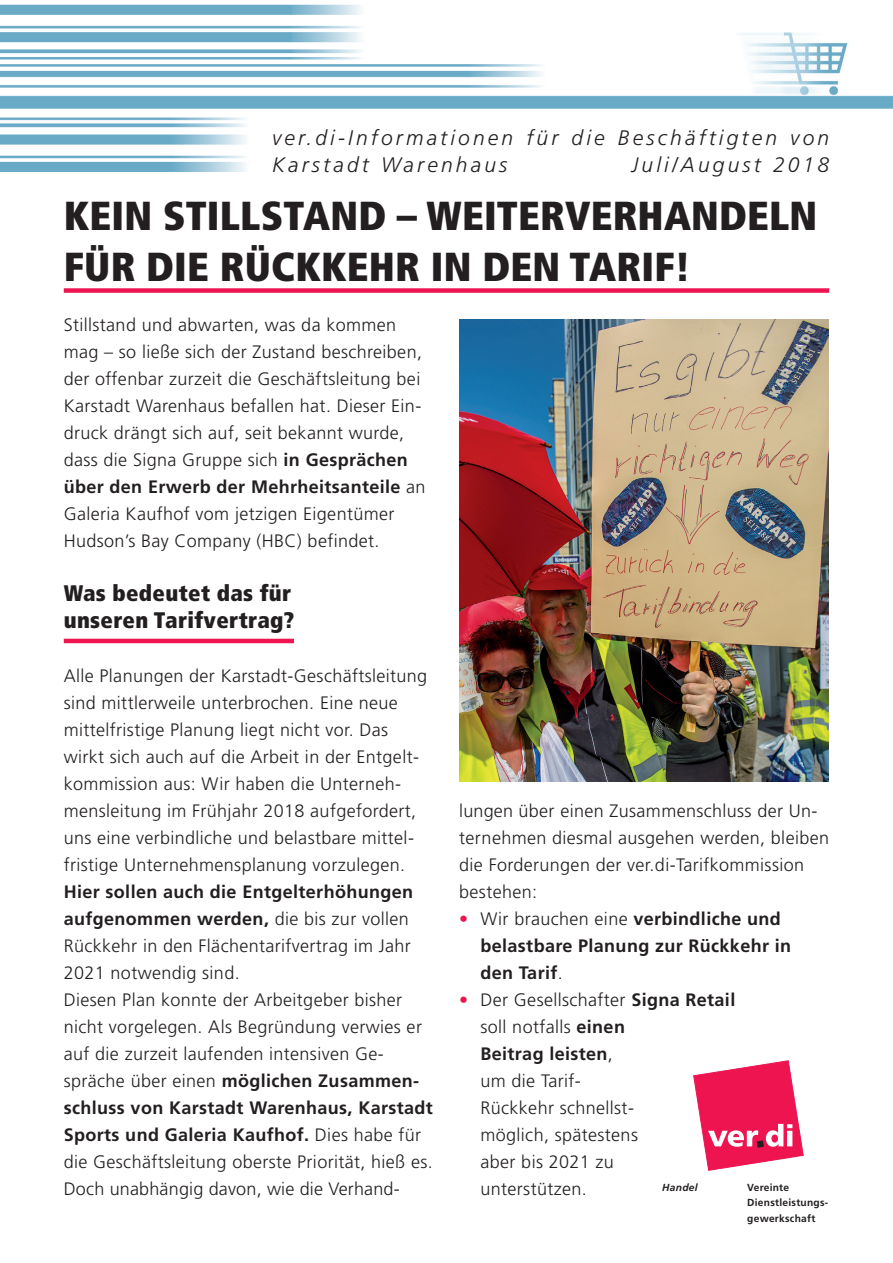
<style>
.page{position:relative;width:893px;height:1263px;background:#fff}
.page>*{position:absolute;margin:0;border:0;box-sizing:border-box;transform-origin:0 0}
.t1{font:900 condensed 40.5px/51px "Frutiger";letter-spacing:.005em;color:#231f20}
.t2{font:900 condensed 22.5px/27px "Frutiger";letter-spacing:.015em;color:#231f20}
.t3{font:italic 300 21px/27px "Frutiger";letter-spacing:.15em;color:#231f20}
.t4{font:300 18px/27px "Frutiger";letter-spacing:.02em;color:#231f20}
.t5{font:700 18px/27px "Frutiger";letter-spacing:.02em;color:#231f20}
.t6{font:700 10.2px/15.5px "Frutiger";letter-spacing:.025em;color:#231f20}
.t7{font:italic 700 10.2px "Frutiger";letter-spacing:.025em;color:#231f20}
.s1{font-weight:700}
.s2{font-weight:300;color:#ed1450}
.s3{font-weight:300}
.s4{color:#ed1450}
</style>
<div class="page">
<hr style="left:64px;top:639px;width:230px;height:4px;background:#ed1450">
<img style="left:0;top:4px;width:748px;height:167px">
<img style="left:748px;top:95px;width:145px;height:14px">
<img style="left:714px;top:32px;width:134px;height:63px">
<svg style="left:693px;top:1060px;width:110px;height:110px"></svg>
<div style="left:64px;top:288px;width:765px;height:5px;background:#ed1450"></div>
<img style="left:459px;top:319px;width:370px;height:463px">
<p class="t3" style="left:272px;top:125px;width:559px">ver.di-Informationen für die Beschäftigten von<br>Karstadt Warenhaus</p>
<p class="t3" style="left:631px;top:152px;width:199px">Juli/August 2018</p>
<h1 class="t1" style="left:64px;top:190px;width:755px">KEIN STILLSTAND – WEITERVERHANDELN<br>FÜR DIE RÜCKKEHR IN DEN TARIF!</h1>
<p class="t4" style="left:64px;top:312px;width:363px">Stillstand und abwarten, was da kommen mag – so ließe sich der Zustand beschreiben, der offenbar zurzeit die Geschäftsleitung bei Karstadt Warenhaus befallen hat. Dieser Ein&shy;druck drängt sich auf, seit bekannt wurde, dass die Signa Gruppe sich <span class="s1">in Gesprächen über den Erwerb der Mehrheitsanteile</span> an Galeria Kaufhof vom jetzigen Eigentümer Hudson’s Bay Company (HBC) befindet.</p>
<p class="t2" style="left:64px;top:580px;width:232px">Was bedeutet das für unseren Tarifvertrag?</p>
<p class="t4" style="left:64px;top:663px;width:365px">Alle Planungen der Karstadt-Geschäftsleitung sind mittlerweile unterbrochen. Eine neue mittelfristige Planung liegt nicht vor. Das wirkt sich auch auf die Arbeit in der Entgelt&shy;kommission aus: Wir haben die Unterneh&shy;mensleitung im Frühjahr 2018 aufgefordert, uns eine verbindliche und belastbare mittel&shy;fristige Unternehmensplanung vorzulegen.</p>
<p class="t4" style="left:64px;top:879px;width:371px"><span class="s1">Hier sollen auch die Entgelterhöhungen aufgenommen werden,</span> die bis zur vollen Rückkehr in den Flächentarifvertrag im Jahr 2021 notwendig sind.<br>Diesen Plan konnte der Arbeitgeber bisher nicht vorgelegen. Als Begründung verwies er auf die zurzeit laufenden intensiven Ge&shy;spräche über einen <span class="s1">möglichen Zusammen&shy;schluss von Karstadt Warenhaus, Karstadt Sports und Galeria Kaufhof.</span> Dies habe für die Geschäftsleitung oberste Priorität, hieß es.<br>Doch unabhängig davon, wie die Verhand-</p>
<p class="t4" style="left:459px;top:798px;width:371px">lungen über einen Zusammenschluss der Un&shy;ternehmen diesmal ausgehen werden, bleiben die Forderungen der ver.di-Tarifkommission bestehen:</p>
<p class="t5" style="left:480px;top:905px;width:312px;text-indent:-21px"><span class="s2">•</span> <span class="s3">Wir brauchen eine</span> verbindliche und belastbare Planung zur Rückkehr in den Tarif<span class="s3">.</span></p>
<p class="t4" style="left:480px;top:987px;width:256px;text-indent:-21px"><span class="s4">•</span> Der Gesellschafter <span class="s1">Signa Retail </span>soll notfalls <span class="s1">einen<br>Beitrag leisten</span>,<br>um die Tarif-<br>Rückkehr schnellst-<br>möglich, spätestens<br>aber bis 2021 zu<br>unterstützen.</p>
<p class="t7" style="left:662px;top:1181px;width:37px">Handel</p>
<p class="t6" style="left:747px;top:1179px;width:83px">Vereinte<br>Dienstleistungs&shy;gewerkschaft</p>
</div>
